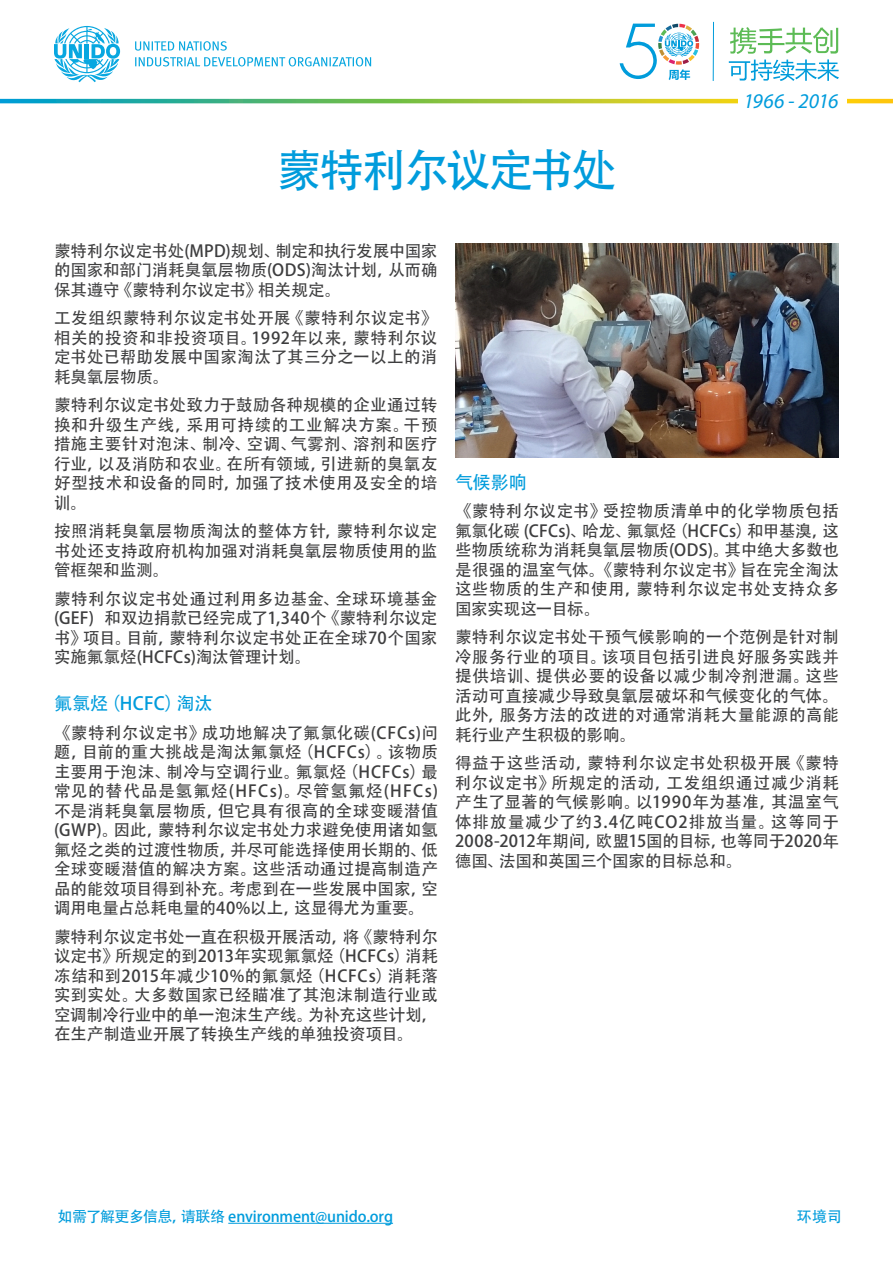
<style>
.page{position:relative;width:893px;height:1263px;background:#fff}
.page>*{position:absolute;margin:0;border:0;box-sizing:border-box;transform-origin:0 0}
.t1{font:45px "Adobe Heiti Std";letter-spacing:-.05em;color:#009cdc}
.Body{font:italic 21px "Myriad Pro";letter-spacing:-.015em;color:#009cdc}
.Body-2{font:18px "Adobe Heiti Std";color:#009cdc}
.Body-3{font:16.5px/19.5px "Adobe Heiti Std";letter-spacing:.005em;color:#3e3e3f;text-align:justify}
.Body-4{font:15px "Adobe Heiti Std";letter-spacing:-.01em;color:#009cdc}
</style>
<div class="page">
<hr style="left:228px;top:1223px;width:165px;height:1px;background:#009cdc">
<svg style="left:135px;top:57px;width:236px;height:9px"></svg>
<svg style="left:135px;top:41px;width:92px;height:10px"></svg>
<svg style="left:54px;top:26px;width:66px;height:56px"></svg>
<svg style="left:0;top:99px;width:893px;height:4px;background:#79bb5b"></svg>
<div style="left:738px;top:94px;width:109px;height:14px;background:#fff"></div>
<hr style="left:713px;top:22px;width:1px;height:59px;background:#009cdb">
<svg style="left:620px;top:24px;width:79px;height:56px"></svg>
<svg style="left:729px;top:27px;width:110px;height:54px"></svg>
<img style="left:455px;top:243px;width:384px;height:214px">
<h3 class="t1" style="left:276px;top:143px;width:342px">蒙特利尔议定书处</h3>
<p class="Body" style="left:743px;top:88px;width:97px">1966 - 2016</p>
<p class="Body-3" style="left:54px;top:241px;width:385px">蒙特利尔议定书处(MPD)规划、制定和执行发展中国家的国家和部门消耗臭氧层物质(ODS)淘汰计划，从而确保其遵守《蒙特利尔议定书》相关规定。</p>
<p class="Body-3" style="left:54px;top:309px;width:385px">工发组织蒙特利尔议定书处开展《蒙特利尔议定书》相关的投资和非投资项目。1992年以来，蒙特利尔议定书处已帮助发展中国家淘汰了其三分之一以上的消耗臭氧层物质。</p>
<p class="Body-3" style="left:54px;top:396px;width:385px">蒙特利尔议定书处致力于鼓励各种规模的企业通过转换和升级生产线，采用可持续的工业解决方案。干预措施主要针对泡沫、制冷、空调、气雾剂、溶剂和医疗行业，以及消防和农业。在所有领域，引进新的臭氧友好型技术和设备的同时，加强了技术使用及安全的培训。</p>
<p class="Body-3" style="left:54px;top:522px;width:385px">按照消耗臭氧层物质淘汰的整体方针，蒙特利尔议定书处还支持政府机构加强对消耗臭氧层物质使用的监管框架和监测。</p>
<p class="Body-3" style="left:54px;top:589px;width:385px">蒙特利尔议定书处通过利用多边基金、全球环境基金(GEF) 和双边捐款已经完成了1,340个《蒙特利尔议定书》项目。目前，蒙特利尔议定书处正在全球70个国家实施氟氯烃(HCFCs)淘汰管理计划。</p>
<p class="Body-2" style="left:54px;top:693px;width:160px">氟氯烃（HCFC）淘汰</p>
<p class="Body-3" style="left:54px;top:723px;width:385px">《蒙特利尔议定书》成功地解决了氟氯化碳(CFCs)问题，目前的重大挑战是淘汰氟氯烃（HCFCs）。该物质主要用于泡沫、制冷与空调行业。氟氯烃（HCFCs）最常见的替代品是氢氟烃(HFCs)。尽管氢氟烃(HFCs)不是消耗臭氧层物质，但它具有很高的全球变暖潜值(GWP)。因此，蒙特利尔议定书处力求避免使用诸如氢氟烃之类的过渡性物质，并尽可能选择使用长期的、低全球变暖潜值的解决方案。这些活动通过提高制造产品的能效项目得到补充。考虑到在一些发展中国家，空调用电量占总耗电量的40%以上，这显得尤为重要。</p>
<p class="Body-3" style="left:54px;top:927px;width:385px">蒙特利尔议定书处一直在积极开展活动，将《蒙特利尔议定书》所规定的到2013年实现氟氯烃（HCFCs）消耗冻结和到2015年减少10%的氟氯烃（HCFCs）消耗落实到实处。大多数国家已经瞄准了其泡沫制造行业或空调制冷行业中的单一泡沫生产线。为补充这些计划，在生产制造业开展了转换生产线的单独投资项目。</p>
<p class="Body-2" style="left:455px;top:471px;width:73px">气候影响</p>
<p class="Body-3" style="left:455px;top:502px;width:385px">《蒙特利尔议定书》受控物质清单中的化学物质包括氟氯化碳 (CFCs)、哈龙、氟氯烃（HCFCs）和甲基溴，这些物质统称为消耗臭氧层物质(ODS)。其中绝大多数也是很强的温室气体。《蒙特利尔议定书》旨在完全淘汰这些物质的生产和使用，蒙特利尔议定书处支持众多国家实现这一目标。</p>
<p class="Body-3" style="left:455px;top:628px;width:385px">蒙特利尔议定书处干预气候影响的一个范例是针对制冷服务行业的项目。该项目包括引进良好服务实践并提供培训、提供必要的设备以减少制冷剂泄漏。这些活动可直接减少导致臭氧层破坏和气候变化的气体。此外，服务方法的改进的对通常消耗大量能源的高能耗行业产生积极的影响。</p>
<p class="Body-3" style="left:455px;top:754px;width:385px">得益于这些活动，蒙特利尔议定书处积极开展《蒙特利尔议定书》所规定的活动，工发组织通过减少消耗产生了显著的气候影响。以1990年为基准，其温室气体排放量减少了约3.4亿吨CO2排放当量。这等同于2008-2012年期间，欧盟15国的目标，也等同于2020年德国、法国和英国三个国家的目标总和。</p>
<h3 class="Body-4" style="left:58px;top:1207px;width:337px">如需了解更多信息，请联络 environment@unido.org</h3>
<p class="Body-4" style="left:797px;top:1208px;width:47px">环境司</p>
</div>
